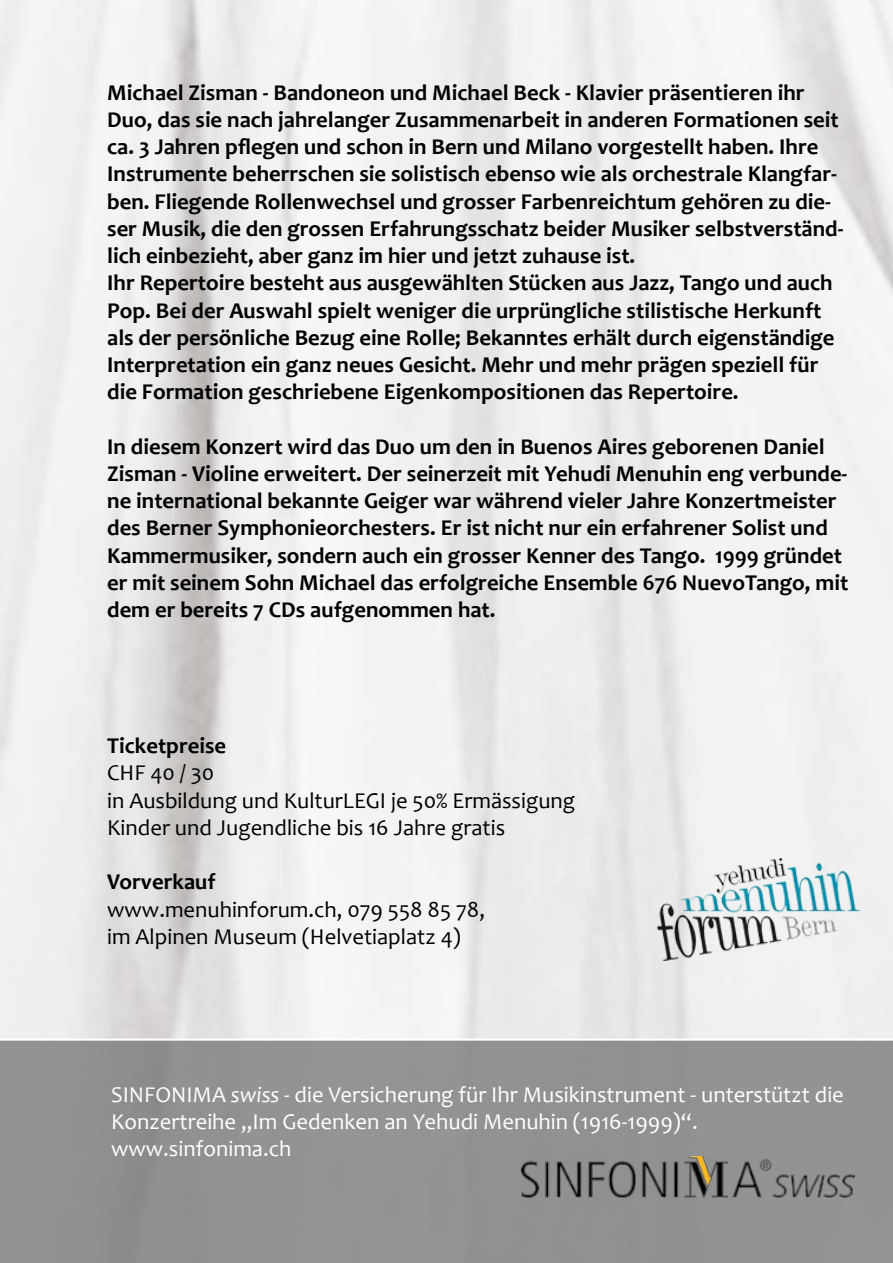
<style>
.page{position:relative;width:893px;height:1263px;background:#fff}
.page>*{position:absolute;margin:0;border:0;box-sizing:border-box;transform-origin:0 0}
.t1{font:700 22.65px/27.2px "Candara";color:#000}
.t2{font:22.65px/27.3px "Candara";color:#000}
.t3{font:22.65px/27.3px "Candara";color:#fff}
.s1{font-style:italic}
</style>
<div class="page">
<img style="left:657px;top:858px;width:202px;height:103px">
<div style="left:0;top:1038px;width:893px;height:225px;background:#919294"></div>
<img style="left:522px;top:1156px;width:332px;height:41px">
<p class="t1" style="left:107px;top:79px;width:738px">Michael Zisman - Bandoneon und Michael Beck - Klavier präsentieren ihr Duo, das sie nach jahrelanger Zusammenarbeit in anderen Formationen seit ca. 3 Jahren pflegen und schon in Bern und Milano vorgestellt haben. Ihre Instrumente beherrschen sie solistisch ebenso wie als orchestrale Klangfar&shy;ben. Fliegende Rollenwechsel und grosser Farbenreichtum gehören zu die&shy;ser Musik, die den grossen Erfahrungsschatz beider Musiker selbstverständ&shy;lich einbezieht, aber ganz im hier und jetzt zuhause ist.<br>Ihr Repertoire besteht aus ausgewählten Stücken aus Jazz, Tango und auch Pop. Bei der Auswahl spielt weniger die urprüngliche stilistische Herkunft als der persönliche Bezug eine Rolle; Bekanntes erhält durch eigenständige Interpretation ein ganz neues Gesicht. Mehr und mehr prägen speziell für die Formation geschriebene Eigenkompositionen das Repertoire.</p>
<p class="t1" style="left:107px;top:432px;width:743px">In diesem Konzert wird das Duo um den in Buenos Aires geborenen Daniel Zisman - Violine erweitert. Der seinerzeit mit Yehudi Menuhin eng verbunde&shy;ne international bekannte Geiger war während vieler Jahre Konzertmeister des Berner Symphonieorchesters. Er ist nicht nur ein erfahrener Solist und Kammermusiker, sondern auch ein grosser Kenner des Tango. 1999 gründet er mit seinem Sohn Michael das erfolgreiche Ensemble 676 NuevoTango, mit dem er bereits 7 CDs aufgenommen hat.</p>
<p class="t1" style="left:107px;top:732px;width:120px">Ticketpreise</p>
<p class="t2" style="left:107px;top:759px;width:469px">CHF 40 / 30<br>in Ausbildung und KulturLEGI je 50% Ermässigung<br>Kinder und Jugendliche bis 16 Jahre gratis</p>
<p class="t1" style="left:107px;top:868px;width:110px">Vorverkauf</p>
<p class="t2" style="left:107px;top:895px;width:379px">www.menuhinforum.ch, 079 558 85 78, im Alpinen Museum (Helvetiaplatz 4)</p>
<p class="t3" style="left:111px;top:1080px;width:734px">SINFONIMA <span class="s1">swiss -</span> die Versicherung für Ihr Musikinstrument - unterstützt die<br>Konzertreihe „Im Gedenken an Yehudi Menuhin (1916-1999)“. www.sinfonima.ch</p>
</div>
